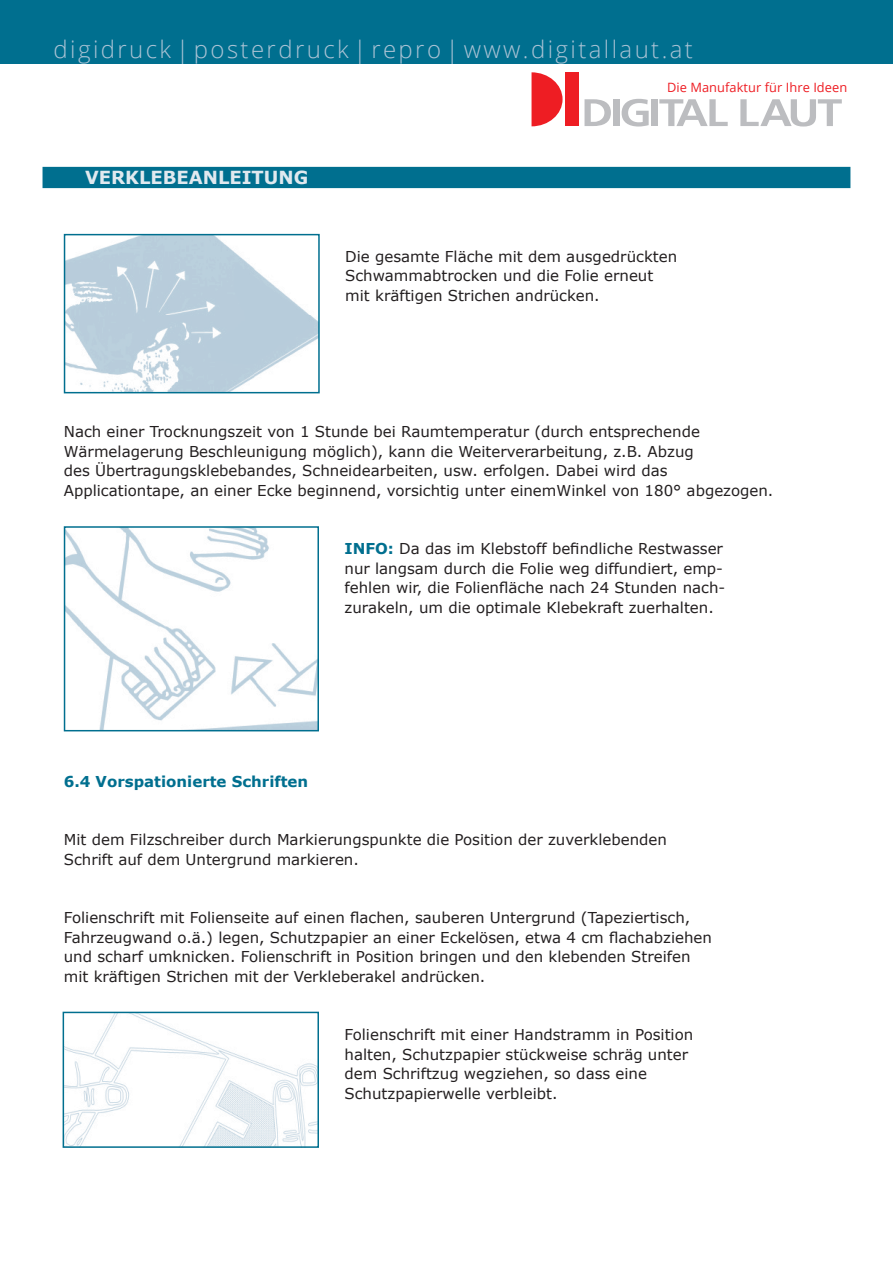
<style>
.page{position:relative;width:893px;height:1263px;background:#fff}
.page>*{position:absolute;margin:0;border:0;box-sizing:border-box;transform-origin:0 0}
.t1{font:300 24px "Open Sans";letter-spacing:.1em;color:#aac3d5}
.t2{font:700 18px "Verdana";color:#e0e9ef}
.t3{font:15px/19.5px "Verdana";color:#231f20}
.t4{font:700 15px "Verdana";color:#006f8f}
.t5{font:12.75px "Open Sans";letter-spacing:.005em;color:#ee1d23}
.s1{font-weight:700;color:#006f8f}
</style>
<div class="page">
<div style="left:0;top:0;width:893px;height:64px;background:#006f8f"></div>
<svg style="left:531px;top:72px;width:32px;height:54px"></svg>
<div style="left:566px;top:72px;width:13px;height:54px;background:#ee1d23"></div>
<svg style="left:584px;top:99px;width:27px;height:27px"></svg>
<div style="left:613px;top:99px;width:6px;height:27px;background:#bcbdc0"></div>
<svg style="left:622px;top:99px;width:27px;height:28px"></svg>
<div style="left:651px;top:99px;width:6px;height:27px;background:#bcbdc0"></div>
<svg style="left:659px;top:99px;width:69px;height:27px"></svg>
<svg style="left:740px;top:99px;width:102px;height:28px"></svg>
<div style="left:43px;top:167px;width:807px;height:21px;background:#006f8f"></div>
<img style="left:67px;top:237px;width:250px;height:153px">
<div style="left:64px;top:234px;width:256px;height:159px;border:2px solid #006f8f"></div>
<img style="left:67px;top:529px;width:249px;height:199px">
<div style="left:64px;top:526px;width:255px;height:205px;border:2px solid #006f8f"></div>
<img style="left:66px;top:1015px;width:250px;height:130px">
<div style="left:63px;top:1012px;width:256px;height:136px;border:2px solid #006f8f"></div>
<h1 class="t1" style="left:54px;top:33px;width:641px">digidruck|posterdruck|repro|www.digitallaut.at</h1>
<p class="t5" style="left:667px;top:78px;width:182px">Die Manufaktur für Ihre Ideen</p>
<p class="t2" style="left:85px;top:165px;width:225px">VERKLEBEANLEITUNG</p>
<p class="t3" style="left:345px;top:246px;width:333px">Die gesamte Fläche mit dem ausgedrückten<br>Schwammabtrocken und die Folie erneut mit kräftigen Strichen andrücken.</p>
<p class="t3" style="left:64px;top:422px;width:711px">Nach einer Trocknungszeit von 1 Stunde bei Raumtemperatur (durch entsprechende Wärmelagerung Beschleunigung möglich), kann die Weiterverarbeitung, z.B. Abzug<br>des Übertragungsklebebandes, Schneidearbeiten, usw. erfolgen. Dabei wird das Applicationtape, an einer Ecke beginnend, vorsichtig unter einemWinkel von 180° abgezogen.</p>
<p class="t3" style="left:344px;top:539px;width:382px"><span class="s1">INFO:</span> Da das im Klebstoff befindliche Restwasser nur langsam durch die Folie weg diffundiert, emp&shy;fehlen wir, die Folienfläche nach 24 Stunden nach&shy;zurakeln, um die optimale Klebekraft zuerhalten.</p>
<p class="t4" style="left:64px;top:771px;width:246px">6.4 Vorspationierte Schriften</p>
<p class="t3" style="left:64px;top:830px;width:605px">Mit dem Filzschreiber durch Markierungspunkte die Position der zuverklebenden<br>Schrift auf dem Untergrund markieren.</p>
<p class="t3" style="left:64px;top:908px;width:650px">Folienschrift mit Folienseite auf einen flachen, sauberen Untergrund (Tapeziertisch, Fahrzeugwand o.ä.) legen, Schutzpapier an einer Eckelösen, etwa 4 cm flachabziehen und scharf umknicken. Folienschrift in Position bringen und den klebenden Streifen mit kräftigen Strichen mit der Verkleberakel andrücken.</p>
<p class="t3" style="left:344px;top:1025px;width:350px">Folienschrift mit einer Handstramm in Position halten, Schutzpapier stückweise schräg unter dem Schriftzug wegziehen, so dass eine Schutzpapierwelle verbleibt.</p>
</div>
